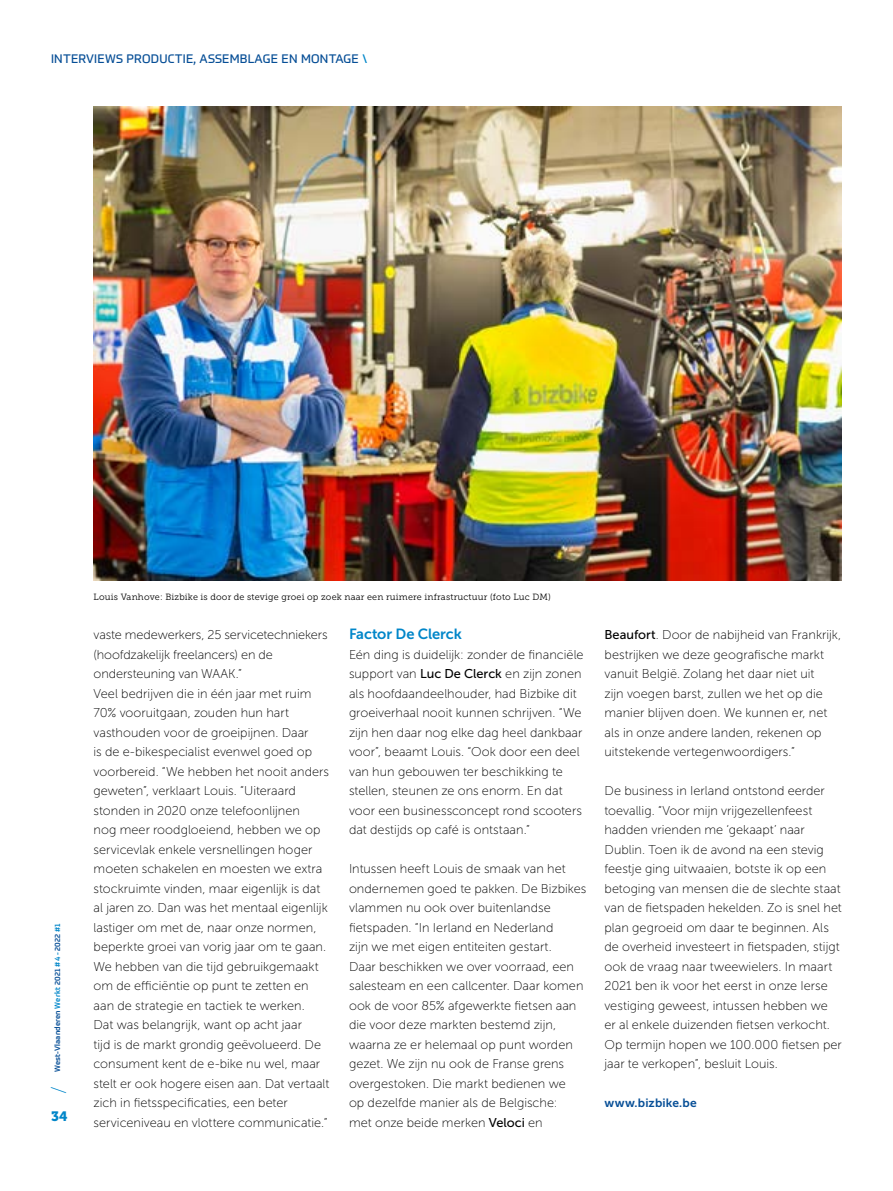
<style>
.page{position:relative;width:893px;height:1191px;background:#fff}
.page>*{position:absolute;margin:0;border:0;box-sizing:border-box;transform-origin:0 0}
.t1{font:100 21px "Prometo";color:#0086c9}
.t2{font:14.7px "Museo Sans 700";letter-spacing:-.01em;color:#0086c9}
.t3{font:13.5px "Museo Slab 900";color:#0086c9}
.t4{font:12.75px/19.5px "Museo Sans 100";color:#000}
.t5{font:12px "Prometo";letter-spacing:.02em;color:#064e96}
.t6{font:12px "Museo Sans 700";letter-spacing:.015em;color:#064e96}
.t7{font:9px "Museo Slab 300";letter-spacing:.02em;color:#000}
.t8{font:500 7.5px "Prometo";letter-spacing:.025em;color:#064e96}
.s1{color:#0086c9}
.s2{font-family:"Museo Sans 500"}
</style>
<div class="page">
<img style="left:94px;top:106px;width:748px;height:474px">
<p class="t5" style="left:51px;top:52px;width:318px">INTERVIEWS PRODUCTIE, ASSEMBLAGE EN MONTAGE <span class="s1">\</span></p>
<p class="t8" style="left:53px;top:1072px;width:150px;rotate:-90deg">West-Vlaanderen <span class="s1">Werkt</span> 2021 <span class="s1">#4 -</span> 2022 <span class="s1">#1</span></p>
<p class="t3" style="left:51px;top:1108px;width:18px">34</p>
<h1 class="t1" style="left:46px;top:1094px;width:9px;rotate:-90deg">/</h1>
<p class="t7" style="left:94px;top:592px;width:459px">Louis Vanhove: Bizbike is door de stevige groei op zoek naar een ruimere infrastructuur (foto Luc DM)</p>
<p class="t4" style="left:94px;top:625px;width:237px">vaste medewerkers, 25 servicetechniekers (hoofdzakelijk freelancers) en de ondersteuning van WAAK.”<br>Veel bedrijven die in één jaar met ruim 70% vooruitgaan, zouden hun hart vasthouden voor de groeipijnen. Daar<br>is de e-bikespecialist evenwel goed op voorbereid. “We hebben het nooit anders geweten”, verklaart Louis. “Uiteraard stonden in 2020 onze telefoonlijnen<br>nog meer roodgloeiend, hebben we op servicevlak enkele versnellingen hoger moeten schakelen en moesten we extra stockruimte vinden, maar eigenlijk is dat al jaren zo. Dan was het mentaal eigenlijk lastiger om met de, naar onze normen, beperkte groei van vorig jaar om te gaan.<br>We hebben van die tijd gebruikgemaakt om de efficiëntie op punt te zetten en aan de strategie en tactiek te werken.<br>Dat was belangrijk, want op acht jaar<br>tijd is de markt grondig geëvolueerd. De consument kent de e-bike nu wel, maar stelt er ook hogere eisen aan. Dat vertaalt zich in fietsspecificaties, een beter serviceniveau en vlottere communicatie.”</p>
<p class="t2" style="left:349px;top:626px;width:114px">Factor De Clerck</p>
<p class="t4" style="left:349px;top:645px;width:236px">Eén ding is duidelijk: zonder de financiële support van <span class="s2">Luc De Clerck</span> en zijn zonen als hoofdaandeelhouder, had Bizbike dit groeiverhaal nooit kunnen schrijven. “We zijn hen daar nog elke dag heel dankbaar voor”, beaamt Louis. “Ook door een deel van hun gebouwen ter beschikking te stellen, steunen ze ons enorm. En dat voor een businessconcept rond scooters dat destijds op café is ontstaan.”</p>
<p class="t4" style="left:349px;top:859px;width:239px">Intussen heeft Louis de smaak van het ondernemen goed te pakken. De Bizbikes vlammen nu ook over buitenlandse fietspaden. “In Ierland en Nederland<br>zijn we met eigen entiteiten gestart.<br>Daar beschikken we over voorraad, een salesteam en een callcenter. Daar komen ook de voor 85% afgewerkte fietsen aan die voor deze markten bestemd zijn, waarna ze er helemaal op punt worden gezet. We zijn nu ook de Franse grens overgestoken. Die markt bedienen we<br>op dezelfde manier als de Belgische:<br>met onze beide merken <span class="s2">Veloci</span> en</p>
<p class="t4" style="left:604px;top:625px;width:238px"><span class="s2">Beaufort</span>. Door de nabijheid van Frankrijk, bestrijken we deze geografische markt vanuit België. Zolang het daar niet uit<br>zijn voegen barst, zullen we het op die manier blijven doen. We kunnen er, net als in onze andere landen, rekenen op uitstekende vertegenwoordigers.”</p>
<p class="t4" style="left:604px;top:781px;width:239px">De business in Ierland ontstond eerder toevallig. “Voor mijn vrijgezellenfeest hadden vrienden me ‘gekaapt’ naar Dublin. Toen ik de avond na een stevig feestje ging uitwaaien, botste ik op een betoging van mensen die de slechte staat van de fietspaden hekelden. Zo is snel het plan gegroeid om daar te beginnen. Als de overheid investeert in fietspaden, stijgt ook de vraag naar tweewielers. In maart 2021 ben ik voor het eerst in onze Ierse vestiging geweest, intussen hebben we er al enkele duizenden fietsen verkocht.<br>Op termijn hopen we 100.000 fietsen per jaar te verkopen”, besluit Louis.</p>
<p class="t6" style="left:604px;top:1096px;width:94px">www.bizbike.be</p>
</div>
